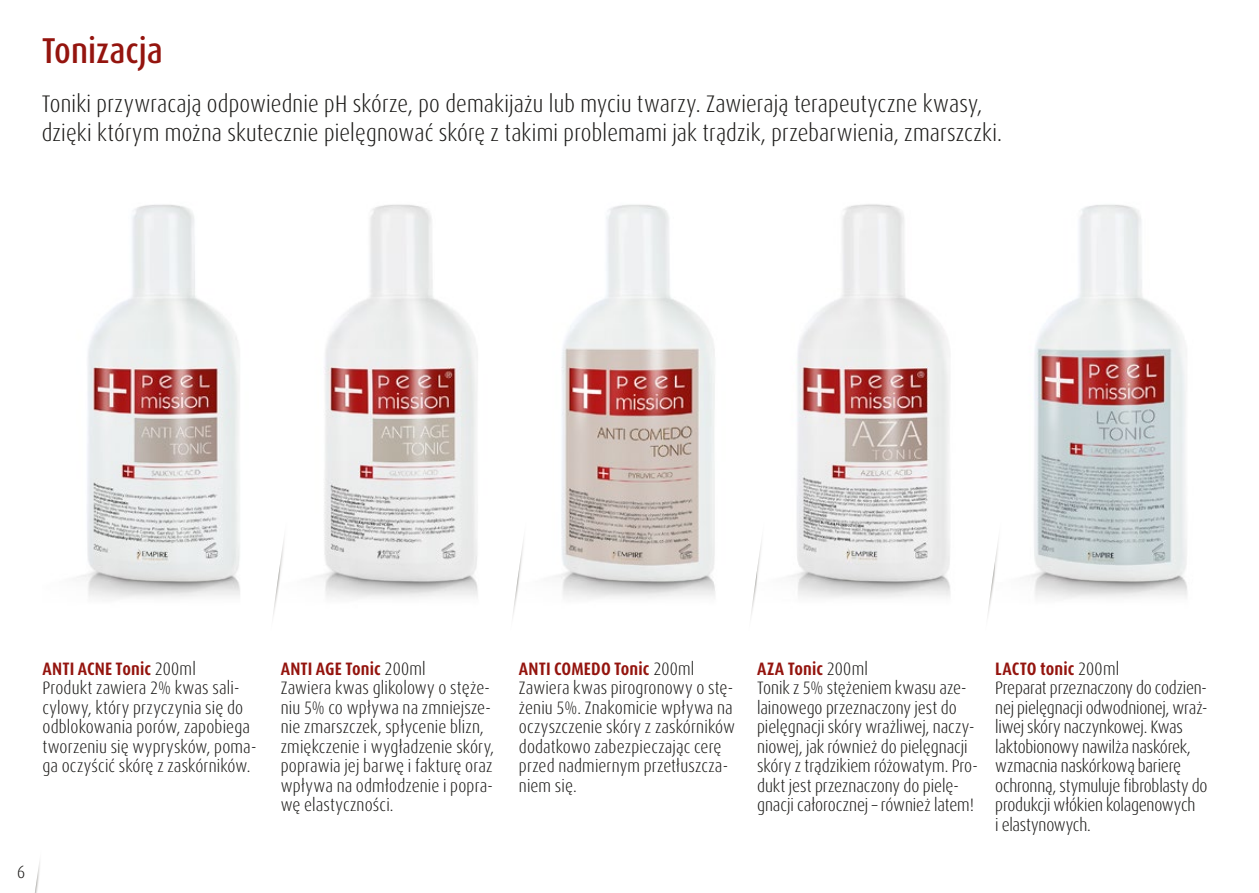
<style>
.page{position:relative;width:1259px;height:893px;background:#fff}
.page>*{position:absolute;margin:0;border:0;box-sizing:border-box;transform-origin:0 0}
.t1{font:500 condensed 36px "Dax Pro";color:#94140e}
.t2{font:300 condensed 24px/28.8px "Dax Pro";letter-spacing:.01em;color:#1b1a18}
.t3{font:300 condensed 18px/19.5px "Dax Pro";color:#1b1a18}
.s1{font-weight:700;color:#94140e}
</style>
<div class="page">
<svg style="left:35px;top:861px;width:5px;height:32px"></svg>
<img style="left:77px;top:204px;width:163px;height:395px">
<img style="left:318px;top:204px;width:160px;height:395px">
<img style="left:555px;top:204px;width:160px;height:395px">
<img style="left:790px;top:204px;width:160px;height:394px">
<img style="left:1027px;top:204px;width:160px;height:395px">
<svg style="left:273px;top:559px;width:8px;height:56px"></svg>
<img style="left:281px;top:540px;width:3px;height:28px">
<svg style="left:513px;top:570px;width:6px;height:44px"></svg>
<img style="left:519px;top:539px;width:5px;height:41px">
<svg style="left:751px;top:571px;width:6px;height:44px"></svg>
<img style="left:757px;top:541px;width:5px;height:39px">
<svg style="left:988px;top:562px;width:7px;height:52px"></svg>
<img style="left:995px;top:544px;width:3px;height:25px">
<h1 class="t1" style="left:42px;top:28px;width:123px">Tonizacja</h1>
<h2 class="t2" style="left:42px;top:90px;width:962px">Toniki przywracają odpowiednie pH skórze, po demakijażu lub myciu twarzy. Zawierają terapeutyczne kwasy, dzięki którym można skutecznie pielęgnować skórę z takimi problemami jak trądzik, przebarwienia, zmarszczki.</h2>
<p class="t3" style="left:17px;top:862px;width:10px">6</p>
<p class="t3" style="left:281px;top:659px;width:215px"><span class="s1">ANTI AGE Tonic</span> 200ml<br>Zawiera kwas glikolowy o stęże&shy;niu 5% co wpływa na zmniejsze&shy;nie zmarszczek, spłycenie blizn, zmiękczenie i wygładzenie skóry, poprawia jej barwę i fakturę oraz wpływa na odmłodzenie i popra&shy;wę elastyczności.</p>
<p class="t3" style="left:519px;top:659px;width:217px"><span class="s1">ANTI COMEDO Tonic</span> 200ml<br>Zawiera kwas pirogronowy o stę&shy;żeniu 5%. Znakomicie wpływa na oczyszczenie skóry z zaskórników dodatkowo zabezpieczając cerę przed nadmiernym przetłuszcza&shy;niem się.</p>
<p class="t3" style="left:757px;top:659px;width:222px"><span class="s1">AZA Tonic</span> 200ml<br>Tonik z 5% stężeniem kwasu aze&shy;lainowego przeznaczony jest do pielęgnacji skóry wrażliwej, naczy&shy;niowej, jak również do pielęgnacji skóry z trądzikiem różowatym. Pro&shy;dukt jest przeznaczony do pielę&shy;gnacji całorocznej – również latem!</p>
<p class="t3" style="left:43px;top:659px;width:215px"><span class="s1">ANTI ACNE Tonic</span> 200ml<br>Produkt zawiera 2% kwas sali&shy;cylowy, który przyczynia się do odblokowania porów, zapobiega tworzeniu się wyprysków, poma&shy;ga oczyścić skórę z zaskórników.</p>
<p class="t3" style="left:995px;top:659px;width:214px"><span class="s1">LACTO tonic</span> 200ml<br>Preparat przeznaczony do codzien&shy;nej pielęgnacji odwodnionej, wraż&shy;liwej skóry naczynkowej. Kwas laktobionowy nawilża naskórek, wzmacnia naskórkową barierę ochronną, stymuluje fibroblasty do produkcji włókien kolagenowych<br>i elastynowych.</p>
</div>
